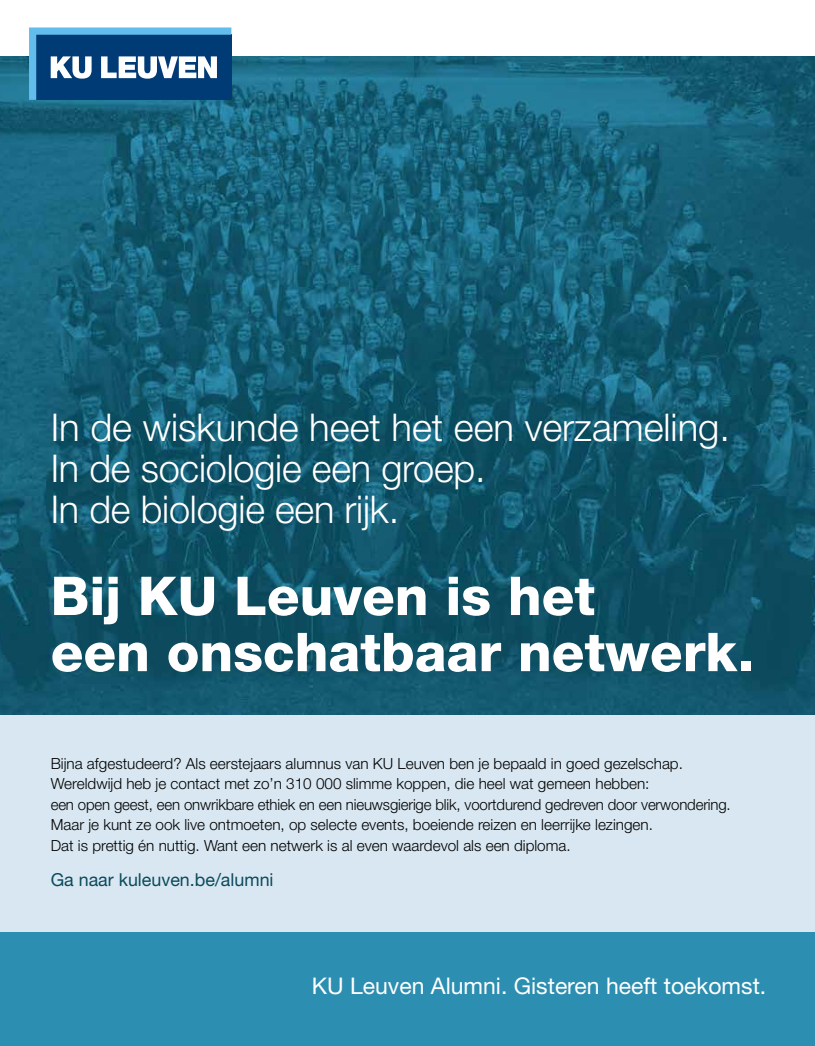
<style>
.page{position:relative;width:815px;height:1046px;background:#fff}
.page>*{position:absolute;margin:0;border:0;box-sizing:border-box;transform-origin:0 0}
.t1{font:800 53.5px/56.1px "Helvetica Neue LT Std";color:#fff}
.t2{font:300 38.25px/40.8px "Helvetica Neue LT Std";letter-spacing:-.005em;color:#fff}
.t3{font:23px "Helvetica Neue LT Std";color:#fff}
.t4{font:17.88px "Helvetica Neue LT Std";color:#0b4a5c}
.t5{font:300 15.25px/20.4px "Helvetica Neue LT Std";color:#000}
</style>
<div class="page">
<div style="left:0;top:56px;width:815px;height:989px;background:#2c8eb0"></div>
<img style="left:0;top:56px;width:815px;height:658px">
<div style="left:0;top:714px;width:815px;height:217px;background:#d8e7f1"></div>
<svg style="left:29px;top:27px;width:202px;height:73px;background:#366b9b"></svg>
<h2 class="t2" style="left:51px;top:406px;width:681px">In de wiskunde heet het een verzameling.<br>In de sociologie een groep.<br>In de biologie een rijk.</h2>
<h1 class="t1" style="left:51px;top:567px;width:705px">Bij KU Leuven is het<br>een onschatbaar netwerk.</h1>
<p class="t5" style="left:51px;top:752px;width:682px">Bijna afgestudeerd? Als eerstejaars alumnus van KU Leuven ben je bepaald in goed gezelschap.<br>Wereldwijd heb je contact met zo’n 310 000 slimme koppen, die heel wat gemeen hebben:<br>een open geest, een onwrikbare ethiek en een nieuwsgierige blik, voortdurend gedreven door verwondering.<br>Maar je kunt ze ook live ontmoeten, op selecte events, boeiende reizen en leerrijke lezingen.<br>Dat is prettig én nuttig. Want een netwerk is al even waardevol als een diploma.</p>
<p class="t4" style="left:51px;top:868px;width:224px">Ga naar kuleuven.be/alumni</p>
<h3 class="t3" style="left:312px;top:971px;width:456px">KU Leuven Alumni. Gisteren heeft toekomst.</h3>
</div>
